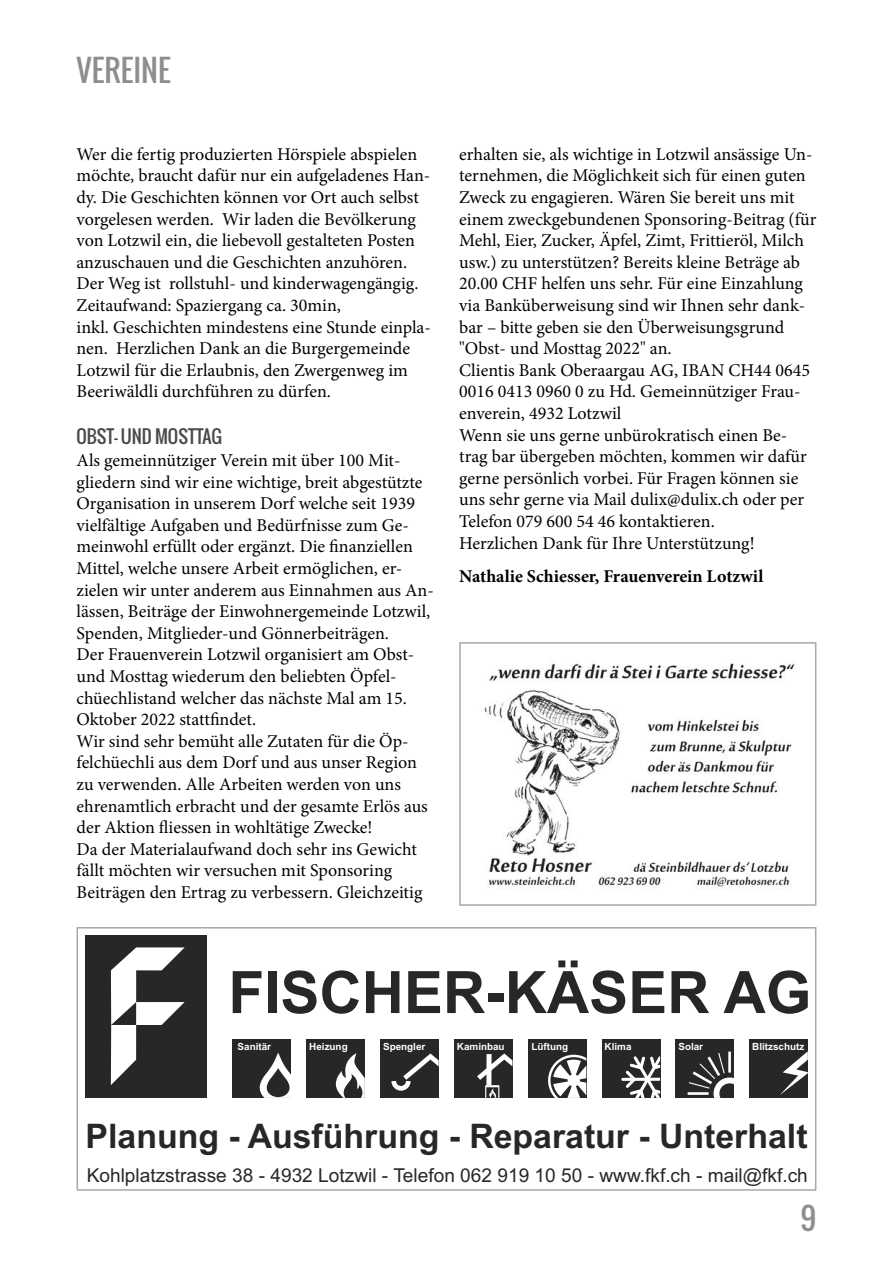
<style>
.page{position:relative;width:893px;height:1263px;background:#fff}
.page>*{position:absolute;margin:0;border:0;box-sizing:border-box;transform-origin:0 0}
.t1{font:700 58.5px "Arial";color:#272727}
.t2{font:700 33.75px "Arial";color:#272727}
.t3{font:30px "Oswald";color:#8e8e8e}
.t4{font:19.05px "Arial";color:#272727}
.t5{font:18px/21.6px "Minion Pro";color:#000}
.t6{font:700 18px "Minion Pro";color:#000}
.t7{font:18px "Oswald";color:#494949}
.t8{font:700 9.9px "Arial";color:#fff}
</style>
<div class="page">
<div style="left:85px;top:935px;width:122px;height:162px;background:#272727"></div>
<svg style="left:111px;top:947px;width:74px;height:138px"></svg>
<div style="left:749px;top:1039px;width:59px;height:59px;background:#272727"></div>
<svg style="left:780px;top:1051px;width:28px;height:44px"></svg>
<div style="left:528px;top:1039px;width:58px;height:59px;background:#272727"></div>
<svg style="left:548px;top:1055px;width:38px;height:43px"></svg>
<div style="left:568px;top:1074px;width:12px;height:12px;background:#fff;border-radius:50%"></div>
<div style="left:380px;top:1039px;width:59px;height:59px;background:#272727"></div>
<svg style="left:391px;top:1053px;width:48px;height:38px"></svg>
<div style="left:307px;top:1039px;width:58px;height:59px;background:#272727"></div>
<svg style="left:336px;top:1053px;width:29px;height:45px"></svg>
<div style="left:602px;top:1039px;width:58px;height:59px;background:#272727"></div>
<svg style="left:621px;top:1056px;width:39px;height:42px"></svg>
<div style="left:454px;top:1039px;width:58px;height:59px;background:#272727"></div>
<svg style="left:477px;top:1053px;width:35px;height:45px"></svg>
<div style="left:233px;top:1039px;width:58px;height:59px;background:#272727"></div>
<svg style="left:260px;top:1053px;width:31px;height:45px"></svg>
<div style="left:676px;top:1039px;width:58px;height:59px;background:#272727"></div>
<hr style="left:728px;top:1051px;width:3px;height:21px;background:#fff">
<svg style="left:688px;top:1052px;width:46px;height:46px"></svg>
<div style="left:77px;top:927px;width:739px;height:264px;border:2px solid #a8a8a8"></div>
<img style="left:484px;top:663px;width:311px;height:225px">
<div style="left:459px;top:642px;width:357px;height:264px;border:2px solid #a8a8a8"></div>
<h3 class="t3" style="left:77px;top:47px;width:96px">VEREINE</h3>
<p class="t5" style="left:77px;top:143px;width:356px">Wer die fertig produzierten Hörspiele abspielen möchte, braucht dafür nur ein aufgeladenes Han&shy;dy. Die Geschichten können vor Ort auch selbst vorgelesen werden. Wir laden die Bevölkerung von Lotzwil ein, die liebevoll gestalteten Posten anzuschauen und die Geschichten anzuhören.<br>Der Weg ist rollstuhl- und kinderwagengängig.<br>Zeitaufwand: Spaziergang ca. 30min,<br>inkl. Geschichten mindestens eine Stunde einpla&shy;nen. Herzlichen Dank an die Burgergemeinde Lotzwil für die Erlaubnis, den Zwergenweg im Beeriwäldli durchführen zu dürfen.</p>
<p class="t7" style="left:77px;top:423px;width:147px">OBST- UND MOSTTAG</p>
<p class="t5" style="left:77px;top:449px;width:359px">Als gemeinnütziger Verein mit über 100 Mit&shy;gliedern sind wir eine wichtige, breit abgestützte Organisation in unserem Dorf welche seit 1939 vielfältige Aufgaben und Bedürfnisse zum Ge&shy;meinwohl erfüllt oder ergänzt. Die finanziellen Mittel, welche unsere Arbeit ermöglichen, er&shy;zielen wir unter anderem aus Einnahmen aus An&shy;lässen, Beiträge der Einwohnergemeinde Lotzwil, Spenden, Mitglieder-und Gönnerbeiträgen.<br>Der Frauenverein Lotzwil organisiert am Obst&shy;und Mosttag wiederum den beliebten Öpfel&shy;chüechlistand welcher das nächste Mal am 15.<br>Oktober 2022 stattfindet.<br>Wir sind sehr bemüht alle Zutaten für die Öp&shy;felchüechli aus dem Dorf und aus unser Region zu verwenden. Alle Arbeiten werden von uns ehrenamtlich erbracht und der gesamte Erlös aus der Aktion fliessen in wohltätige Zwecke!<br>Da der Materialaufwand doch sehr ins Gewicht fällt möchten wir versuchen mit Sponsoring Beiträgen den Ertrag zu verbessern. Gleichzeitig</p>
<p class="t5" style="left:459px;top:143px;width:359px">erhalten sie, als wichtige in Lotzwil ansässige Un&shy;ternehmen, die Möglichkeit sich für einen guten Zweck zu engagieren. Wären Sie bereit uns mit einem zweckgebundenen Sponsoring-Beitrag (für Mehl, Eier, Zucker, Äpfel, Zimt, Frittieröl, Milch usw.) zu unterstützen? Bereits kleine Beträge ab 20.00 CHF helfen uns sehr. Für eine Einzahlung via Banküberweisung sind wir Ihnen sehr dank&shy;bar – bitte geben sie den Überweisungsgrund "Obst- und Mosttag 2022" an.<br>Clientis Bank Oberaargau AG, IBAN CH44 0645<br>0016 0413 0960 0 zu Hd. Gemeinnütziger Frau&shy;enverein, 4932 Lotzwil<br>Wenn sie uns gerne unbürokratisch einen Be&shy;trag bar übergeben möchten, kommen wir dafür gerne persönlich vorbei. Für Fragen können sie uns sehr gerne via Mail dulix@dulix.ch oder per Telefon 079 600 54 46 kontaktieren.<br>Herzlichen Dank für Ihre Unterstützung!</p>
<p class="t6" style="left:459px;top:564px;width:306px">Nathalie Schiesser, Frauenverein Lotzwil</p>
<h1 class="t1" style="left:228px;top:953px;width:584px">FISCHER-KÄSER AG</h1>
<p class="t8" style="left:238px;top:1040px;width:35px">Sanitär</p>
<p class="t8" style="left:309px;top:1040px;width:40px">Heizung</p>
<p class="t8" style="left:383px;top:1040px;width:44px">Spengler</p>
<p class="t8" style="left:457px;top:1040px;width:49px">Kaminbau</p>
<p class="t8" style="left:531px;top:1040px;width:38px">Lüftung</p>
<p class="t8" style="left:605px;top:1040px;width:28px">Klima</p>
<p class="t8" style="left:678px;top:1040px;width:26px">Solar</p>
<p class="t8" style="left:752px;top:1040px;width:54px">Blitzschutz</p>
<h2 class="t2" style="left:86px;top:1114px;width:723px">Planung - Ausführung - Reparatur - Unterhalt</h2>
<p class="t4" style="left:87px;top:1162px;width:723px">Kohlplatzstrasse 38 - 4932 Lotzwil - Telefon 062 919 10 50 - www.fkf.ch - mail@fkf.ch</p>
<h3 class="t3" style="left:801px;top:1195px;width:17px">9</h3>
</div>
